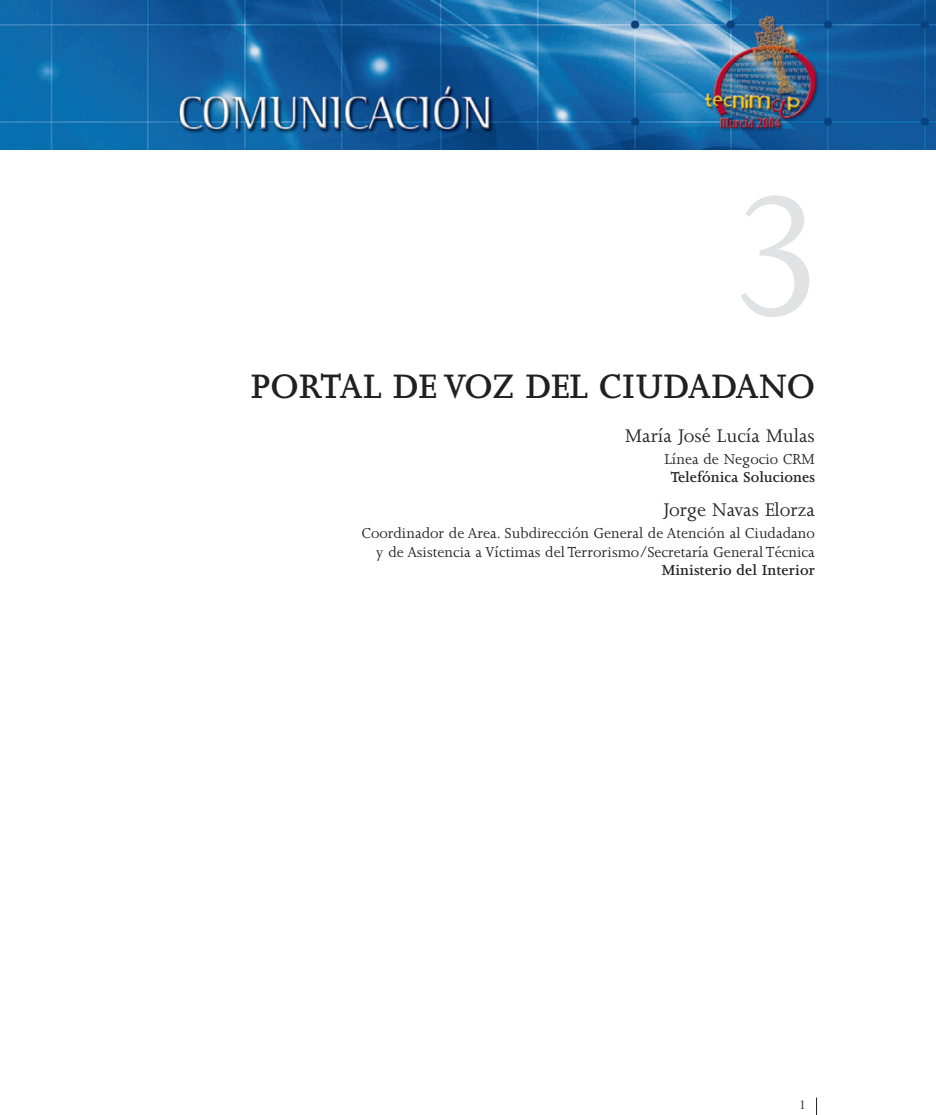
<style>
.page{position:relative;width:936px;height:1115px;background:#fff}
.page>*{position:absolute;margin:0;border:0;box-sizing:border-box;transform-origin:0 0}
.t1{font:195px "Joanna";color:#e1e2e4}
.t2{font:600 39px "Joanna";color:#231f20}
.t3{font:21px "Joanna";color:#231f20}
.t4{font:16.5px/18.1px "Joanna";color:#231f20;text-align:right}
.t5{font:600 16.5px "Joanna";color:#231f20}
.t6{font:14.25px "Joanna";color:#231f20}
</style>
<div class="page">
<img style="left:0;top:0;width:935px;height:149px">
<svg style="left:816px;top:1097px;width:1px;height:17px"></svg>
<h1 class="t1" style="left:727px;top:186px;width:103px">3</h1>
<h2 class="t2" style="left:250px;top:372px;width:565px">PORTAL DE VOZ DEL CIUDADANO</h2>
<p class="t3" style="left:625px;top:428px;width:191px">María José Lucía Mulas</p>
<p class="t4" style="left:664px;top:451px;width:152px">Línea de Negocio CRM</p>
<p class="t5" style="left:670px;top:471px;width:146px">Telefónica Soluciones</p>
<p class="t3" style="left:663px;top:502px;width:153px">Jorge Navas Elorza</p>
<p class="t4" style="left:362px;top:525px;width:454px">Coordinador de Area. Subdirección General de Atención al Ciudadano y de Asistencia a Víctimas del Terrorismo/Secretaría General Técnica</p>
<p class="t5" style="left:661px;top:563px;width:154px">Ministerio del Interior</p>
<p class="t6" style="left:798px;top:1099px;width:9px">1</p>
</div>
